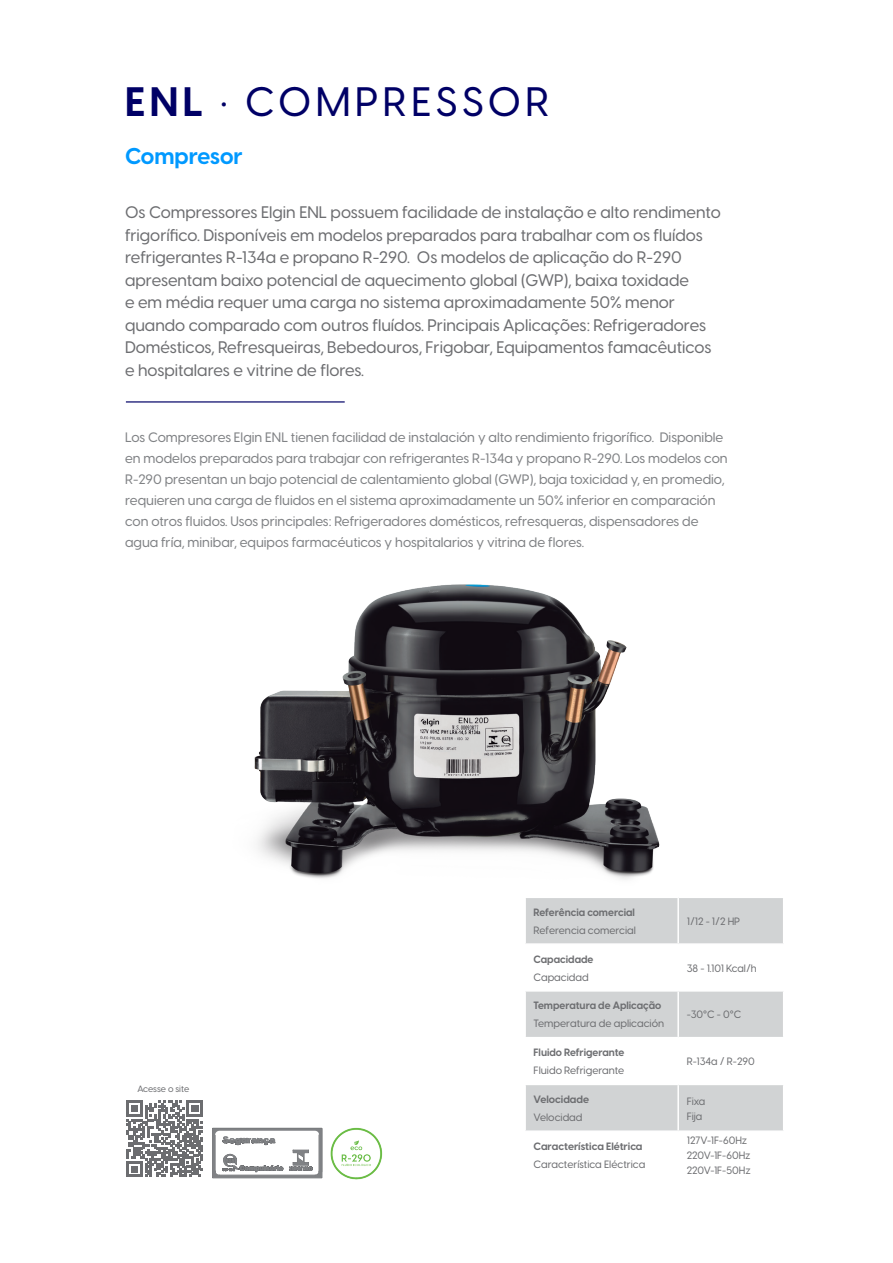
<style>
.page{position:relative;width:893px;height:1263px;background:#fff}
.page>*{position:absolute;margin:0;border:0;box-sizing:border-box;transform-origin:0 0}
.t1{font:500 40.5px "Visby CF";letter-spacing:.11em;color:#006}
.t2{font:700 22.5px "Visby CF";color:#09f}
.t3{font:500 16.5px/22.5px "Visby CF";color:#6d6e71}
.t4{font:500 13.5px/21px "Visby CF";color:#808285}
.Legendas_Icones{font:500 10.5px "Visby CF";color:#6d6e71}
.Legendas_Icones-2{font:700 10.5px "Visby CF";color:#6d6e71}
.t5{font:500 9px "Visby CF";letter-spacing:-.005em;color:#6d6e71}
.s1{font-weight:700}
</style>
<div class="page">
<svg style="left:126px;top:1100px;width:77px;height:77px"></svg>
<img style="left:254px;top:584px;width:406px;height:296px">
<svg style="left:526px;top:898px;width:257px;height:232px"></svg>
<hr style="left:677px;top:898px;width:2px;height:45px;background:#fff">
<hr style="left:524px;top:943px;width:154px;height:2px;background:#fff">
<hr style="left:678px;top:943px;width:106px;height:2px;background:#fff">
<hr style="left:677px;top:945px;width:2px;height:45px;background:#fff">
<hr style="left:524px;top:990px;width:154px;height:1px;background:#fff">
<hr style="left:678px;top:990px;width:106px;height:1px;background:#fff">
<hr style="left:677px;top:991px;width:2px;height:46px;background:#fff">
<hr style="left:524px;top:1037px;width:154px;height:1px;background:#fff">
<hr style="left:678px;top:1037px;width:106px;height:1px;background:#fff">
<hr style="left:677px;top:1038px;width:2px;height:46px;background:#fff">
<hr style="left:524px;top:1084px;width:154px;height:1px;background:#fff">
<hr style="left:678px;top:1084px;width:106px;height:1px;background:#fff">
<hr style="left:677px;top:1085px;width:2px;height:45px;background:#fff">
<img style="left:330px;top:1127px;width:53px;height:53px">
<svg style="left:212px;top:1127px;width:111px;height:51px"></svg>
<hr style="left:126px;top:401px;width:219px;height:1px;background:#006">
<p class="t1" style="left:125px;top:77px;width:426px"><span class="s1">ENL</span> • COMPRESSOR</p>
<p class="t2" style="left:125px;top:142px;width:119px">Compresor</p>
<p class="t3" style="left:125px;top:201px;width:597px">Os Compressores Elgin ENL possuem facilidade de instalação e alto rendimento frigorífico. Disponíveis em modelos preparados para trabalhar com os fluídos refrigerantes R-134a e propano R-290. Os modelos de aplicação do R-290 apresentam baixo potencial de aquecimento global (GWP), baixa toxidade<br>e em média requer uma carga no sistema aproximadamente 50% menor quando comparado com outros fluídos. Principais Aplicações: Refrigeradores Domésticos, Refresqueiras, Bebedouros, Frigobar, Equipamentos famacêuticos e hospitalares e vitrine de flores.</p>
<p class="t4" style="left:125px;top:426px;width:604px">Los Compresores Elgin ENL tienen facilidad de instalación y alto rendimiento frigorífico. Disponible en modelos preparados para trabajar con refrigerantes R-134a y propano R-290. Los modelos con R-290 presentan un bajo potencial de calentamiento global (GWP), baja toxicidad y, en promedio, requieren una carga de fluidos en el sistema aproximadamente un 50% inferior en comparación con otros fluidos. Usos principales: Refrigeradores domésticos, refresqueras, dispensadores de agua fría, minibar, equipos farmacéuticos y hospitalarios y vitrina de flores.</p>
<p class="t5" style="left:138px;top:1083px;width:53px">Acesse o site</p>
<p class="Legendas_Icones-2" style="left:534px;top:905px;width:103px">Referência comercial</p>
<p class="Legendas_Icones" style="left:534px;top:924px;width:104px">Referencia comercial</p>
<p class="Legendas_Icones-2" style="left:534px;top:952px;width:61px">Capacidade</p>
<p class="Legendas_Icones" style="left:534px;top:970px;width:57px">Capacidad</p>
<p class="Legendas_Icones-2" style="left:534px;top:999px;width:129px">Temperatura de Aplicação</p>
<p class="Legendas_Icones" style="left:534px;top:1017px;width:132px">Temperatura de aplicación</p>
<p class="Legendas_Icones-2" style="left:534px;top:1046px;width:92px">Fluido Refrigerante</p>
<p class="Legendas_Icones" style="left:534px;top:1064px;width:92px">Fluido Refrigerante</p>
<p class="Legendas_Icones-2" style="left:534px;top:1092px;width:57px">Velocidade</p>
<p class="Legendas_Icones" style="left:534px;top:1111px;width:50px">Velocidad</p>
<p class="Legendas_Icones-2" style="left:534px;top:1139px;width:110px">Característica Elétrica</p>
<p class="Legendas_Icones" style="left:534px;top:1157px;width:113px">Característica Eléctrica</p>
<p class="Legendas_Icones" style="left:687px;top:915px;width:55px">1/12 - 1/2 HP</p>
<p class="Legendas_Icones" style="left:687px;top:961px;width:72px">38 - 1.101 Kcal/h</p>
<p class="Legendas_Icones" style="left:687px;top:1008px;width:56px">-30°C - 0°C</p>
<p class="Legendas_Icones" style="left:687px;top:1055px;width:70px">R-134a / R-290</p>
<p class="Legendas_Icones" style="left:687px;top:1094px;width:20px">Fixa</p>
<p class="Legendas_Icones" style="left:687px;top:1109px;width:17px">Fija</p>
<p class="Legendas_Icones" style="left:687px;top:1133px;width:62px">127V-1F-60Hz</p>
<p class="Legendas_Icones" style="left:687px;top:1148px;width:65px">220V-1F-60Hz</p>
<p class="Legendas_Icones" style="left:687px;top:1163px;width:65px">220V-1F-50Hz</p>
</div>
